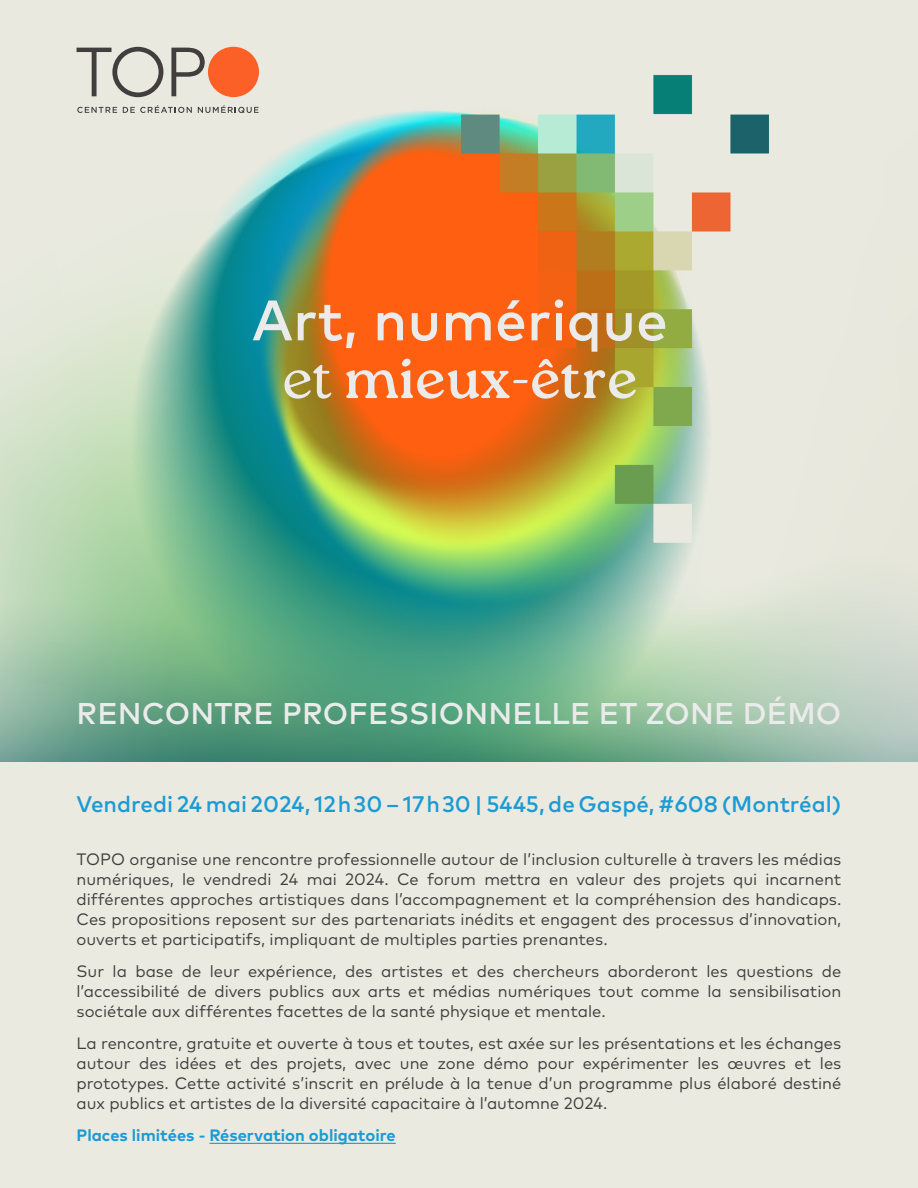
<style>
.page{position:relative;width:918px;height:1188px;background:#eaeae1}
.page>*{position:absolute;margin:0;border:0;box-sizing:border-box;transform-origin:0 0}
.t1{font:500 30px "Mark Pro";letter-spacing:.005em;color:#ebebeb}
.t2{font:500 22.5px "Mark Pro";color:#1b9bd4}
.t3{font:16.5px/19.8px "Mark Pro";color:#413e3d;text-align:justify}
.t4{font:700 16.5px "Mark Pro";color:#1b9bd4}
</style>
<div class="page">
<img style="left:0;top:46px;width:918px;height:716px">
<div style="left:208px;top:47px;width:51px;height:50px;background:#fc6026;border-radius:50%"></div>
<svg style="left:171px;top:48px;width:34px;height:48px"></svg>
<svg style="left:77px;top:47px;width:86px;height:50px"></svg>
<svg style="left:77px;top:107px;width:40px;height:6px"></svg>
<svg style="left:123px;top:105px;width:69px;height:8px"></svg>
<svg style="left:198px;top:105px;width:61px;height:8px"></svg>
<hr style="left:209px;top:1143px;width:187px;height:1px;background:#1b9bd4">
<svg style="left:253px;top:301px;width:39px;height:39px"></svg>
<svg style="left:298px;top:305px;width:57px;height:43px"></svg>
<svg style="left:378px;top:312px;width:25px;height:28px"></svg>
<svg style="left:412px;top:313px;width:25px;height:28px"></svg>
<svg style="left:446px;top:312px;width:45px;height:28px"></svg>
<svg style="left:498px;top:300px;width:26px;height:41px"></svg>
<svg style="left:532px;top:300px;width:31px;height:40px"></svg>
<svg style="left:569px;top:312px;width:28px;height:40px"></svg>
<svg style="left:606px;top:313px;width:26px;height:28px"></svg>
<svg style="left:639px;top:312px;width:26px;height:29px"></svg>
<svg style="left:284px;top:365px;width:48px;height:34px"></svg>
<svg style="left:346px;top:358px;width:290px;height:41px"></svg>
<h1 class="t1" style="left:77px;top:690px;width:766px">RENCONTRE PROFESSIONNELLE ET ZONE DÉMO</h1>
<h2 class="t2" style="left:77px;top:787px;width:766px">Vendredi 24 mai 2024, 12 h 30 – 17 h 30 | 5445, de Gaspé, #608 (Montréal)</h2>
<p class="t3" style="left:77px;top:848px;width:766px">TOPO organise une rencontre professionnelle autour de l’inclusion culturelle à travers les médias numériques, le vendredi 24 mai 2024. Ce forum mettra en valeur des projets qui incarnent différentes approches artistiques dans l’accompagnement et la compréhension des handicaps.<br>Ces propositions reposent sur des partenariats inédits et engagent des processus d’innovation, ouverts et participatifs, impliquant de multiples parties prenantes.</p>
<p class="t3" style="left:77px;top:960px;width:766px">Sur la base de leur expérience, des artistes et des chercheurs aborderont les questions de l’accessibilité de divers publics aux arts et médias numériques tout comme la sensibilisation sociétale aux différentes facettes de la santé physique et mentale.</p>
<p class="t3" style="left:77px;top:1032px;width:766px">La rencontre, gratuite et ouverte à tous et toutes, est axée sur les présentations et les échanges autour des idées et des projets, avec une zone démo pour expérimenter les œuvres et les prototypes. Cette activité s’inscrit en prélude à la tenue d’un programme plus élaboré destiné aux publics et artistes de la diversité capacitaire à l’automne 2024.</p>
<p class="t4" style="left:77px;top:1123px;width:321px">Places limitées - Réservation obligatoire</p>
</div>
